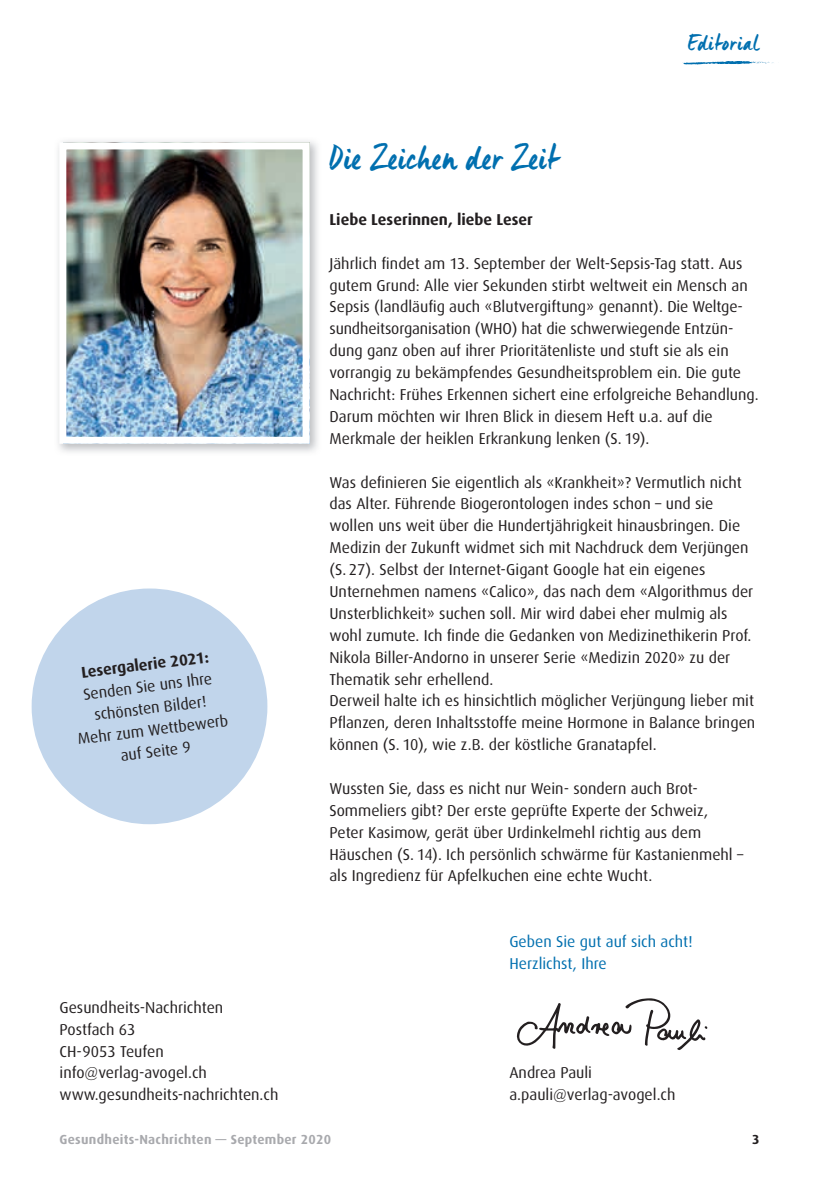
<style>
.page{position:relative;width:819px;height:1191px;background:#fff}
.page>*{position:absolute;margin:0;border:0;box-sizing:border-box;transform-origin:0 0}
.t1{font:35px "Manus";letter-spacing:.03em;color:#006faf}
.t2{font:22.75px "Manus";letter-spacing:.055em;color:#006faf}
.t3{font:15.75px/21.9px "Dax";color:#231f20}
.t4{font:700 15.75px "Dax";color:#231f20}
.t5{font:15.75px/21.9px "Dax";color:#006faf}
.t6{font:700 13.12px "Dax";letter-spacing:.02em;color:#a8a9ad}
.t7{font:700 13.12px "Dax";color:#231f20}
</style>
<div class="page">
<svg style="left:516px;top:998px;width:191px;height:52px"></svg>
<img style="left:58px;top:141px;width:260px;height:311px">
<img style="left:59px;top:142px;width:250px;height:302px">
<div style="left:32px;top:588px;width:235px;height:236px;background:#c1d5eb;border-radius:50%"></div>
<svg style="left:682px;top:61px;width:92px;height:4px"></svg>
<p class="t4" style="left:80px;top:663px;width:130px;rotate:-7deg">Lesergalerie 2021:</p>
<p class="t3" style="left:71px;top:684px;width:153px;text-align:center;rotate:-7deg">Senden Sie uns Ihre schönsten Bilder!<br>Mehr zum Wettbewerb auf Seite 9</p>
<p class="t3" style="left:60px;top:996px;width:220px">Gesundheits-Nachrichten<br>Postfach 63<br>CH-9053 Teufen info@verlag-avogel.ch www.gesundheits-nachrichten.ch</p>
<h1 class="t1" style="left:329px;top:136px;width:230px">Die Zeichen der Zeit</h1>
<h2 class="t2" style="left:688px;top:28px;width:72px">Editorial</h2>
<p class="t4" style="left:329px;top:211px;width:205px">Liebe Leserinnen, liebe Leser</p>
<p class="t3" style="left:329px;top:252px;width:431px">Jährlich findet am 13. September der Welt-Sepsis-Tag statt. Aus gutem Grund: Alle vier Sekunden stirbt weltweit ein Mensch an Sepsis (landläufig auch «Blutvergiftung» genannt). Die Weltge&shy;sundheitsorganisation (WHO) hat die schwerwiegende Entzün&shy;dung ganz oben auf ihrer Prioritätenliste und stuft sie als ein vorrangig zu bekämpfendes Gesundheitsproblem ein. Die gute Nachricht: Frühes Erkennen sichert eine erfolgreiche Behandlung.<br>Darum möchten wir Ihren Blick in diesem Heft u.a. auf die Merkmale der heiklen Erkrankung lenken (S. 19).</p>
<p class="t3" style="left:329px;top:471px;width:427px">Was definieren Sie eigentlich als «Krankheit»? Vermutlich nicht das Alter. Führende Biogerontologen indes schon – und sie wollen uns weit über die Hundertjährigkeit hinausbringen. Die Medizin der Zukunft widmet sich mit Nachdruck dem Verjüngen (S. 27). Selbst der Internet-Gigant Google hat ein eigenes Unternehmen namens «Calico», das nach dem «Algorithmus der Unsterblichkeit» suchen soll. Mir wird dabei eher mulmig als wohl zumute. Ich finde die Gedanken von Medizinethikerin Prof.<br>Nikola Biller-Andorno in unserer Serie «Medizin 2020» zu der Thematik sehr erhellend.<br>Derweil halte ich es hinsichtlich möglicher Verjüngung lieber mit Pflanzen, deren Inhaltsstoffe meine Hormone in Balance bringen können (S. 10), wie z.B. der köstliche Granatapfel.</p>
<p class="t3" style="left:329px;top:777px;width:415px">Wussten Sie, dass es nicht nur Wein- sondern auch Brot-Sommeliers gibt? Der erste geprüfte Experte der Schweiz, Peter Kasimow, gerät über Urdinkelmehl richtig aus dem Häuschen (S. 14). Ich persönlich schwärme für Kastanienmehl – als Ingredienz für Apfelkuchen eine echte Wucht.</p>
<p class="t5" style="left:509px;top:931px;width:185px">Geben Sie gut auf sich acht!<br>Herzlichst, Ihre</p>
<p class="t3" style="left:509px;top:1062px;width:168px">Andrea Pauli a.pauli@verlag-avogel.ch</p>
<p class="t6" style="left:60px;top:1132px;width:273px">Gesundheits-Nachrichten — September 2020</p>
<p class="t7" style="left:752px;top:1132px;width:9px">3</p>
</div>
